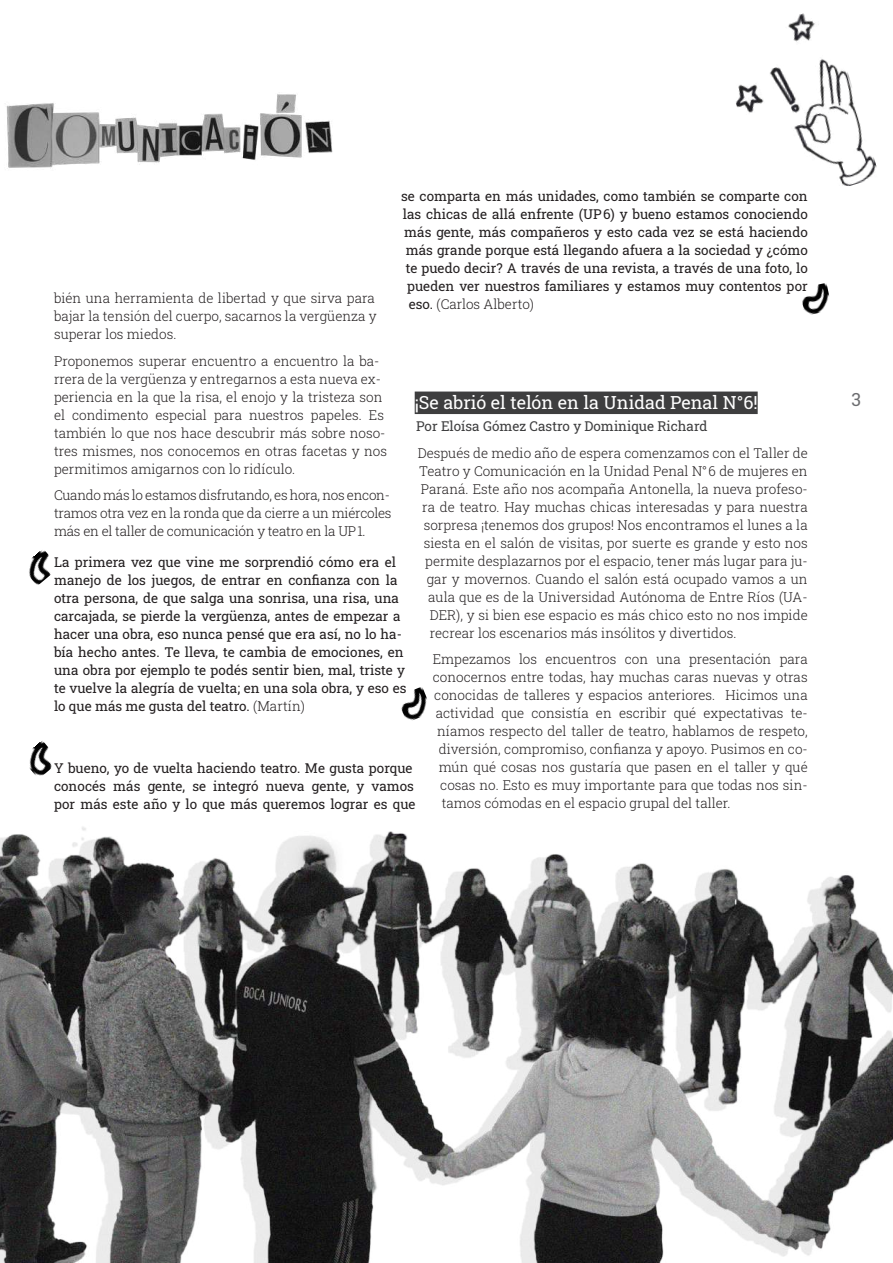
<style>
.page{position:relative;width:893px;height:1263px;background:#fff}
.page>*{position:absolute;margin:0;border:0;box-sizing:border-box;transform-origin:0 0}
.t1{font:18px "Roboto Slab";color:#fff}
.t2{font:18px "Roboto Slab";color:#6c6d70}
.t3{font:300 13.5px/18px "Roboto Slab";color:#231f20;text-align:justify}
.t4{font:13.5px/18px "Roboto Slab";color:#231f20}
.t5{font:13.5px "Roboto Slab";color:#3e3e3f}
.s1{font-weight:400}
.s2{font-weight:300}
</style>
<div class="page">
<div style="left:415px;top:392px;width:343px;height:22px;background:#3e3e3f"></div>
<img style="left:6px;top:94px;width:327px;height:74px">
<img style="left:0;top:827px;width:893px;height:436px">
<img style="left:401px;top:687px;width:26px;height:34px">
<img style="left:802px;top:283px;width:27px;height:32px">
<img style="left:29px;top:550px;width:22px;height:35px">
<img style="left:29px;top:741px;width:23px;height:35px">
<img style="left:736px;top:13px;width:141px;height:173px">
<p class="t4" style="left:401px;top:187px;width:408px">se comparta en más unidades, como también se comparte con</p>
<p class="t4" style="left:403px;top:205px;width:407px">las chicas de allá enfrente (UP6) y bueno estamos conociendo</p>
<p class="t4" style="left:404px;top:223px;width:405px">más gente, más compañeros y esto cada vez se está haciendo</p>
<p class="t4" style="left:406px;top:241px;width:404px">más grande porque está llegando afuera a la sociedad y ¿cómo</p>
<p class="t4" style="left:406px;top:259px;width:404px">te puedo decir? A través de una revista, a través de una foto, lo</p>
<p class="t4" style="left:407px;top:277px;width:402px">pueden ver nuestros familiares y estamos muy contentos por</p>
<p class="t3" style="left:409px;top:295px;width:127px"><span class="s1">eso.</span> (Carlos Alberto)</p>
<p class="t3" style="left:54px;top:289px;width:324px">bién una herramienta de libertad y que sirva para bajar la tensión del cuerpo, sacarnos la vergüenza y superar los miedos.</p>
<p class="t3" style="left:54px;top:352px;width:335px;text-align:left">Proponemos superar encuentro a encuentro la ba&shy;rrera de la vergüenza y entregarnos a esta nueva ex&shy;periencia en la que la risa, el enojo y la tristeza son el condimento especial para nuestros papeles. Es también lo que nos hace descubrir más sobre noso&shy;tres mismes, nos conocemos en otras facetas y nos permitimos amigarnos con lo ridículo.</p>
<p class="t3" style="left:54px;top:486px;width:339px">Cuando más lo estamos disfrutando, es hora, nos encon&shy;tramos otra vez en la ronda que da cierre a un miércoles más en el taller de comunicación y teatro en la UP 1.</p>
<p class="t4" style="left:54px;top:553px;width:354px">La primera vez que vine me sorprendió cómo era el manejo de los juegos, de entrar en confianza con la otra persona, de que salga una sonrisa, una risa, una carcajada, se pierde la vergüenza, antes de empezar a hacer una obra, eso nunca pensé que era así, no lo ha&shy;bía hecho antes. Te lleva, te cambia de emociones, en una obra por ejemplo te podés sentir bien, mal, triste y te vuelve la alegría de vuelta; en una sola obra, y eso es lo que más me gusta del teatro. <span class="s2">(Martín)</span></p>
<h1 class="t1" style="left:415px;top:390px;width:344px">¡Se abrió el telón en la Unidad Penal N°6!</h1>
<p class="t5" style="left:416px;top:417px;width:293px">Por Eloísa Gómez Castro y Dominique Richard</p>
<p class="t3" style="left:418px;top:443px;width:392px">Después de medio año de espera comenzamos con el Taller de</p>
<p class="t3" style="left:419px;top:461px;width:390px">Teatro y Comunicación en la Unidad Penal N° 6 de mujeres en</p>
<p class="t3" style="left:421px;top:479px;width:388px">Paraná. Este año nos acompaña Antonella, la nueva profeso-</p>
<p class="t3" style="left:422px;top:497px;width:387px">ra de teatro. Hay muchas chicas interesadas y para nuestra</p>
<p class="t3" style="left:424px;top:515px;width:386px">sorpresa ¡tenemos dos grupos! Nos encontramos el lunes a la</p>
<p class="t3" style="left:424px;top:533px;width:386px">siesta en el salón de visitas, por suerte es grande y esto nos</p>
<p class="t3" style="left:425px;top:551px;width:384px">permite desplazarnos por el espacio, tener más lugar para ju-</p>
<p class="t3" style="left:427px;top:569px;width:383px">gar y movernos. Cuando el salón está ocupado vamos a un</p>
<p class="t3" style="left:428px;top:587px;width:381px">aula que es de la Universidad Autónoma de Entre Ríos (UA-</p>
<p class="t3" style="left:430px;top:605px;width:380px">DER), y si bien ese espacio es más chico esto no nos impide</p>
<p class="t3" style="left:430px;top:623px;width:308px">recrear los escenarios más insólitos y divertidos.</p>
<p class="t3" style="left:433px;top:650px;width:377px">Empezamos los encuentros con una presentación para</p>
<p class="t3" style="left:433px;top:668px;width:376px">conocernos entre todas, hay muchas caras nuevas y otras</p>
<p class="t3" style="left:434px;top:686px;width:375px">conocidas de talleres y espacios anteriores. Hicimos una</p>
<p class="t3" style="left:436px;top:704px;width:373px">actividad que consistía en escribir qué expectativas te-</p>
<p class="t3" style="left:437px;top:722px;width:372px">níamos respecto del taller de teatro, hablamos de respeto,</p>
<p class="t3" style="left:439px;top:740px;width:370px">diversión, compromiso, confianza y apoyo. Pusimos en co-</p>
<p class="t3" style="left:439px;top:758px;width:371px">mún qué cosas nos gustaría que pasen en el taller y qué</p>
<p class="t3" style="left:440px;top:776px;width:369px">cosas no. Esto es muy importante para que todas nos sin-</p>
<p class="t3" style="left:442px;top:794px;width:290px">tamos cómodas en el espacio grupal del taller.</p>
<p class="t4" style="left:54px;top:758px;width:363px">Y bueno, yo de vuelta haciendo teatro. Me gusta porque conocés más gente, se integró nueva gente, y vamos por más este año y lo que más queremos lograr es que</p>
<h1 class="t2" style="left:851px;top:387px;width:11px">3</h1>
</div>
